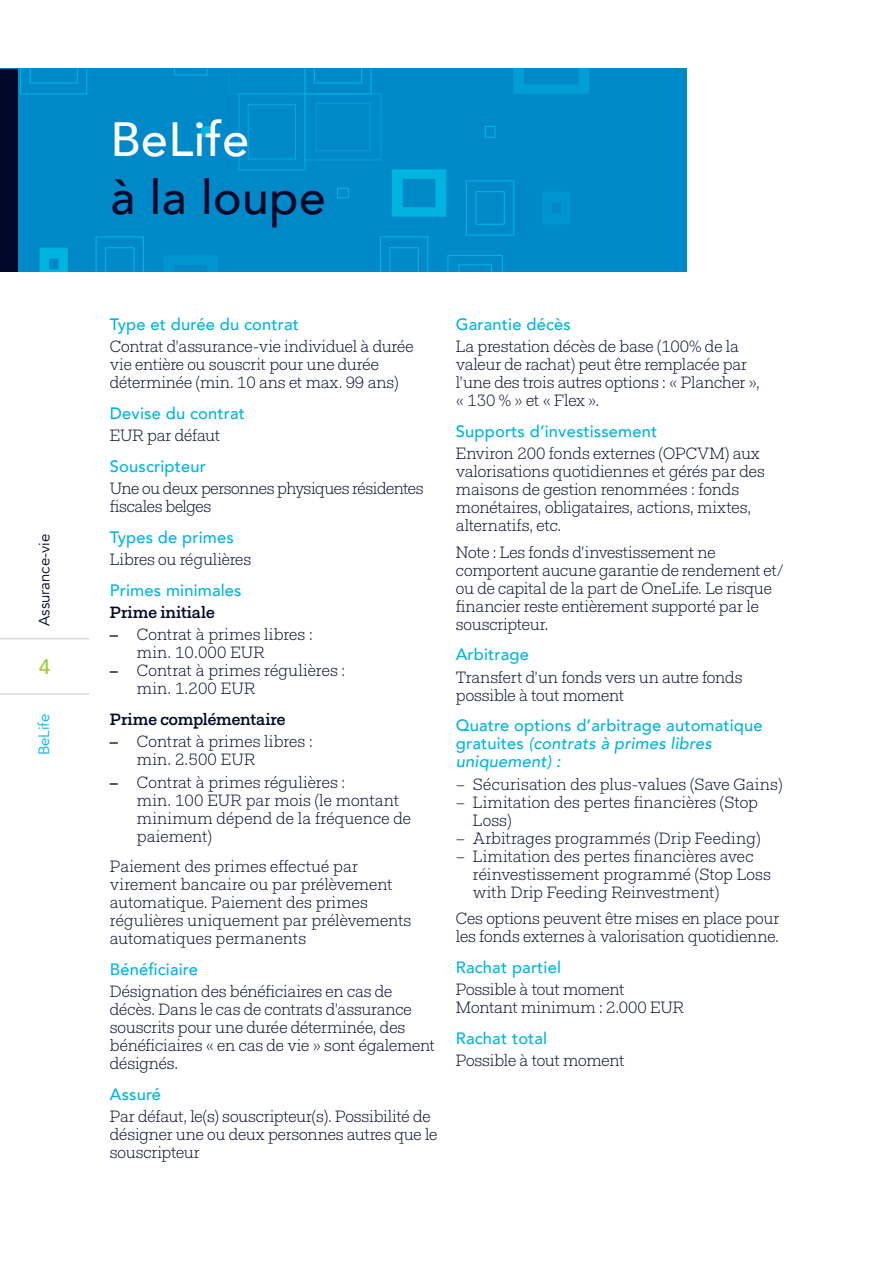
<style>
.page{position:relative;width:893px;height:1263px;background:#fff}
.page>*{position:absolute;margin:0;border:0;box-sizing:border-box;transform-origin:0 0}
.t1{font:500 48px/57.6px "Avenir";letter-spacing:.01em;color:#000829}
.t2{font:500 21px "Avenir";color:#9ecb3a}
.Small_copy{font:300 16.5px/18px "Fakt Slab Pro";letter-spacing:-.005em;color:#000829}
.Body{font:500 16.5px/18px "Avenir";letter-spacing:.01em;color:#00b4e0}
.Body-2{font:300 16.5px/18px "Fakt Slab Pro";color:#000829}
.Small_Copy_Heading{font:300 16.5px/18px "Fakt Slab Pro";letter-spacing:-.015em;color:#000829}
.Small_copy-2{font:300 16.5px/18px "Fakt Slab Pro";letter-spacing:-.03em;color:#000829}
.Small_copy-3{font:500 16.5px "Fakt Slab Pro";letter-spacing:-.005em;color:#000829}
.t3{font:15px "Avenir";color:#000829}
.t4{font:15px "Avenir";color:#00b4e0}
.s1{color:#fff}
.s2{font-family:"Avenir";font-weight:500}
.s3{font-style:italic}
</style>
<div class="page">
<hr style="left:0;top:638px;width:89px;height:1px;background:#d8d9d7">
<hr style="left:0;top:693px;width:89px;height:2px;background:#d8d9d7">
<div style="left:1px;top:69px;width:686px;height:203px;background:#0089c9"></div>
<svg style="left:174px;top:69px;width:34px;height:7px"></svg>
<svg style="left:20px;top:69px;width:67px;height:26px"></svg>
<svg style="left:513px;top:69px;width:76px;height:25px"></svg>
<div style="left:201px;top:126px;width:9px;height:11px;background:#00b4e0"></div>
<svg style="left:164px;top:256px;width:54px;height:16px"></svg>
<svg style="left:95px;top:236px;width:49px;height:36px"></svg>
<svg style="left:40px;top:248px;width:28px;height:24px"></svg>
<svg style="left:447px;top:255px;width:56px;height:17px"></svg>
<svg style="left:380px;top:236px;width:49px;height:36px"></svg>
<svg style="left:392px;top:169px;width:54px;height:48px"></svg>
<svg style="left:238px;top:69px;width:144px;height:101px"></svg>
<svg style="left:466px;top:180px;width:49px;height:56px"></svg>
<svg style="left:542px;top:192px;width:28px;height:32px"></svg>
<div style="left:0;top:69px;width:17px;height:202px;background:#000829"></div>
<p class="t3" style="left:36px;top:626px;width:94px;rotate:-90deg">Assurance-vie</p>
<p class="t2" style="left:39px;top:648px;width:13px">4</p>
<p class="t4" style="left:35px;top:755px;width:43px;rotate:-90deg">BeLife</p>
<p class="t1" style="left:111px;top:108px;width:217px"><span class="s1">BeLife<br></span>à la loupe</p>
<p class="Body" style="left:110px;top:314px;width:191px">Type et durée du contrat</p>
<p class="Small_copy" style="left:110px;top:337px;width:305px">Contrat d’assurance-vie individuel à durée vie entière ou souscrit pour une durée déterminée (min. 10 ans et max. 99 ans)</p>
<p class="Body" style="left:110px;top:403px;width:136px">Devise du contrat</p>
<p class="Small_copy" style="left:110px;top:426px;width:112px">EUR par défaut</p>
<p class="Body" style="left:110px;top:456px;width:97px">Souscripteur</p>
<p class="Small_copy-2" style="left:110px;top:479px;width:315px">Une ou deux personnes physiques résidentes fiscales belges</p>
<p class="Body" style="left:110px;top:527px;width:125px">Types de primes</p>
<p class="Small_copy" style="left:110px;top:550px;width:143px">Libres ou régulières</p>
<p class="Body" style="left:110px;top:580px;width:133px">Primes minimales</p>
<p class="Small_copy-3" style="left:110px;top:601px;width:106px">Prime initiale</p>
<p class="Small_copy" style="left:137px;top:625px;width:177px;text-indent:-27px"><span class="s2">–</span> Contrat à primes libres : min. 10.000 EUR</p>
<p class="Small_copy" style="left:137px;top:661px;width:210px;text-indent:-27px"><span class="s2">–</span> Contrat à primes régulières : min. 1.200 EUR</p>
<p class="Small_copy-3" style="left:110px;top:708px;width:177px">Prime complémentaire</p>
<p class="Small_copy" style="left:137px;top:732px;width:177px;text-indent:-27px"><span class="s2">–</span> Contrat à primes libres : min. 2.500 EUR</p>
<p class="Small_copy" style="left:137px;top:773px;width:276px;text-indent:-27px"><span class="s2">–</span> Contrat à primes régulières :<br>min. 100 EUR par mois (le montant minimum dépend de la fréquence de paiement)</p>
<p class="Body-2" style="left:110px;top:857px;width:303px">Paiement des primes effectué par virement bancaire ou par prélèvement automatique. Paiement des primes régulières uniquement par prélèvements automatiques permanents</p>
<p class="Body" style="left:110px;top:959px;width:90px">Bénéficiaire</p>
<p class="Small_copy" style="left:110px;top:983px;width:327px">Désignation des bénéficiaires en cas de décès. Dans le cas de contrats d’assurance souscrits pour une durée déterminée, des bénéficiaires « en cas de vie » sont également désignés.</p>
<p class="Body" style="left:110px;top:1084px;width:53px">Assuré</p>
<p class="Body-2" style="left:110px;top:1108px;width:329px">Par défaut, le(s) souscripteur(s). Possibilité de désigner une ou deux personnes autres que le souscripteur</p>
<p class="Body" style="left:456px;top:314px;width:116px">Garantie décès</p>
<p class="Small_copy" style="left:456px;top:337px;width:305px">La prestation décès de base (100% de la valeur de rachat) peut être remplacée par l’une des trois autres options : « Plancher », « 130 % » et « Flex ».</p>
<p class="Body" style="left:456px;top:421px;width:203px">Supports d’investissement</p>
<p class="Small_copy" style="left:456px;top:444px;width:310px">Environ 200 fonds externes (OPCVM) aux valorisations quotidiennes et gérés par des maisons de gestion renommées : fonds monétaires, obligataires, actions, mixtes, alternatifs, etc.</p>
<p class="Small_copy" style="left:456px;top:543px;width:329px">Note : Les fonds d’investissement ne comportent aucune garantie de rendement et/ ou de capital de la part de OneLife. Le risque financier reste entièrement supporté par le souscripteur.</p>
<p class="Body" style="left:456px;top:645px;width:75px">Arbitrage</p>
<p class="Small_Copy_Heading" style="left:456px;top:668px;width:288px">Transfert d’un fonds vers un autre fonds possible à tout moment</p>
<p class="Body" style="left:456px;top:716px;width:308px">Quatre options d’arbitrage automatique gratuites <span class="s3">(contrats à primes libres uniquement) :</span></p>
<p class="Small_copy" style="left:456px;top:775px;width:328px">− Sécurisation des plus-values (Save Gains)</p>
<p class="Small_copy" style="left:473px;top:793px;width:286px;text-indent:-17px">− Limitation des pertes financières (Stop<br>Loss)</p>
<p class="Small_copy" style="left:456px;top:829px;width:306px">− Arbitrages programmés (Drip Feeding)</p>
<p class="Small_copy" style="left:473px;top:847px;width:299px;text-indent:-17px">− Limitation des pertes financières avec réinvestissement programmé (Stop Loss with Drip Feeding Reinvestment)</p>
<p class="Small_copy" style="left:456px;top:909px;width:325px">Ces options peuvent être mises en place pour les fonds externes à valorisation quotidienne.</p>
<p class="Body" style="left:456px;top:957px;width:107px">Rachat partiel</p>
<p class="Small_copy" style="left:456px;top:980px;width:230px">Possible à tout moment<br>Montant minimum : 2.000 EUR</p>
<p class="Body" style="left:456px;top:1028px;width:93px">Rachat total</p>
<p class="Small_copy" style="left:456px;top:1051px;width:170px">Possible à tout moment</p>
</div>
